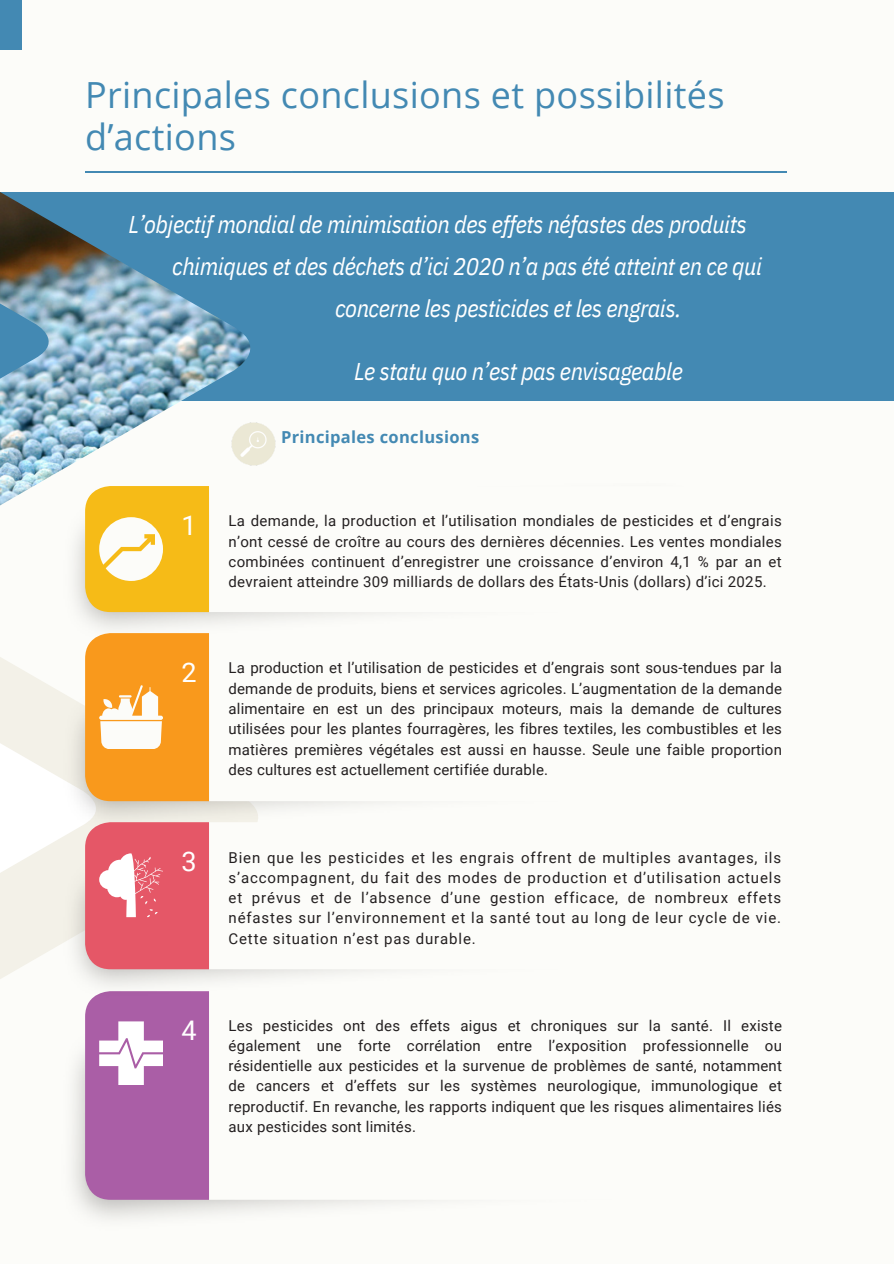
<style>
.page{position:relative;width:894px;height:1264px;background:#fff}
.page>*{position:absolute;margin:0;border:0;box-sizing:border-box;transform-origin:0 0}
.t1{font:36px/41.7px "Open Sans";letter-spacing:.01em;color:#4389b3}
.t2{font:27px "Roboto";color:#fff}
.t3{font:italic 24.3px "IBM Plex Sans Cond";letter-spacing:-.02em;color:#fff}
.t4{font:700 16.5px "Open Sans";letter-spacing:.02em;color:#4389b3}
.t5{font:15px/20.2px "Roboto";letter-spacing:.02em;color:#231f20;text-align:justify}
</style>
<div class="page">
<div style="left:0;top:0;width:893px;height:1263px;background:#fcfcf9"></div>
<div style="left:0;top:192px;width:893px;height:208px;background:#4389b3"></div>
<div style="left:0;top:0;width:21px;height:50px;background:#4389b3"></div>
<img style="left:0;top:192px;width:250px;height:313px">
<hr style="left:85px;top:171px;width:701px;height:1px;background:#4389b3">
<img style="left:224px;top:415px;width:52px;height:58px">
<img style="left:63px;top:482px;width:308px;height:147px">
<svg style="left:209px;top:486px;width:162px;height:126px"></svg>
<img style="left:209px;top:801px;width:156px;height:21px">
<svg style="left:85px;top:486px;width:124px;height:126px"></svg>
<svg style="left:85px;top:991px;width:124px;height:208px;background:#b26eaf"></svg>
<svg style="left:0;top:633px;width:209px;height:336px"></svg>
<p class="t1" style="left:85px;top:73px;width:640px">Principales conclusions et possibilités d’actions</p>
<h2 class="t3" style="left:128px;top:208px;width:619px">L’objectif mondial de minimisation des effets néfastes des produits</h2>
<h2 class="t3" style="left:172px;top:250px;width:591px">chimiques et des déchets d’ici 2020 n’a pas été atteint en ce qui</h2>
<h2 class="t3" style="left:335px;top:292px;width:348px">concerne les pesticides et les engrais.</h2>
<h2 class="t3" style="left:354px;top:355px;width:330px">Le statu quo n’est pas envisageable</h2>
<p class="t4" style="left:281px;top:426px;width:200px">Principales conclusions</p>
<p class="t2" style="left:181px;top:510px;width:17px">1</p>
<p class="t5" style="left:228px;top:511px;width:554px">La demande, la production et l’utilisation mondiales de pesticides et d’engrais n’ont cessé de croître au cours des dernières décennies. Les ventes mondiales combinées continuent d’enregistrer une croissance d’environ 4,1 % par an et devraient atteindre 309 milliards de dollars des États-Unis (dollars) d’ici 2025.</p>
<p class="t2" style="left:181px;top:657px;width:17px">2</p>
<p class="t5" style="left:228px;top:658px;width:554px">La production et l’utilisation de pesticides et d’engrais sont sous-tendues par la demande de produits, biens et services agricoles. L’augmentation de la demande alimentaire en est un des principaux moteurs, mais la demande de cultures utilisées pour les plantes fourragères, les fibres textiles, les combustibles et les matières premières végétales est aussi en hausse. Seule une faible proportion des cultures est actuellement certifiée durable.</p>
<p class="t2" style="left:181px;top:846px;width:17px">3</p>
<h3 class="t5" style="left:228px;top:847px;width:554px">Bien que les pesticides et les engrais offrent de multiples avantages, ils s’accompagnent, du fait des modes de production et d’utilisation actuels et prévus et de l’absence d’une gestion efficace, de nombreux effets néfastes sur l’environnement et la santé tout au long de leur cycle de vie.<br>Cette situation n’est pas durable.</h3>
<p class="t2" style="left:181px;top:1015px;width:17px">4</p>
<p class="t5" style="left:228px;top:1015px;width:554px">Les pesticides ont des effets aigus et chroniques sur la santé. Il existe également une forte corrélation entre l’exposition professionnelle ou résidentielle aux pesticides et la survenue de problèmes de santé, notamment de cancers et d’effets sur les systèmes neurologique, immunologique et reproductif. En revanche, les rapports indiquent que les risques alimentaires liés aux pesticides sont limités.</p>
</div>
